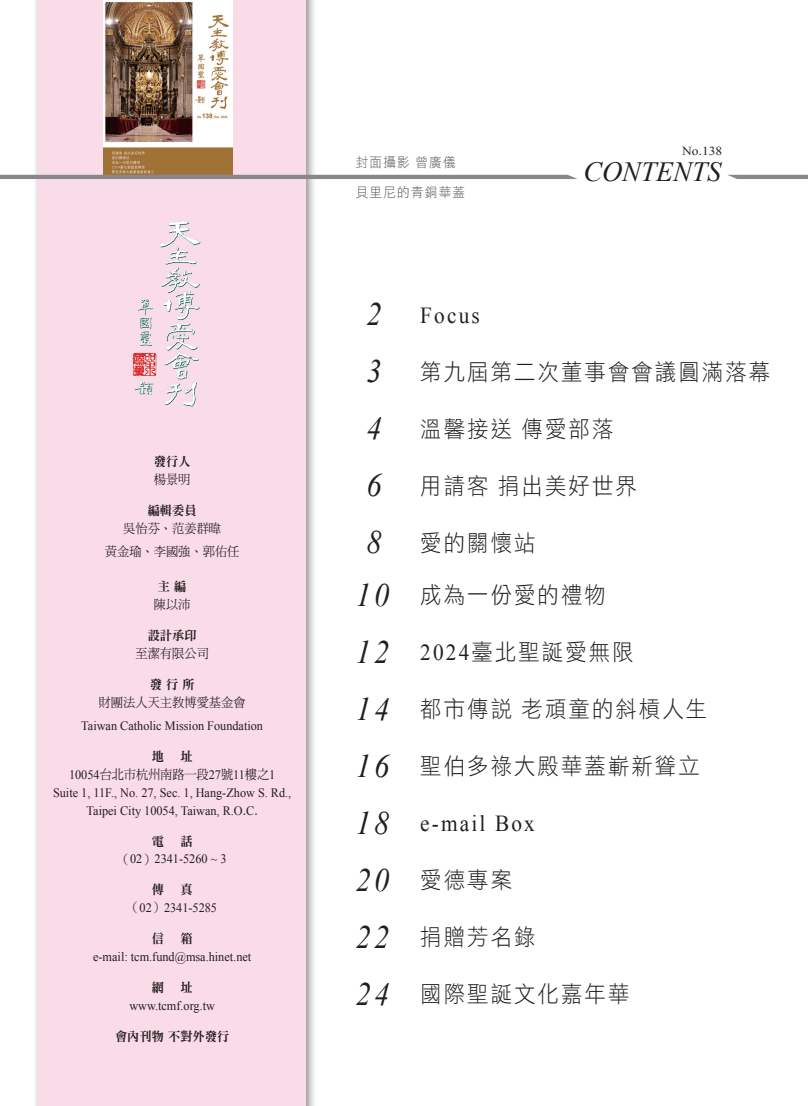
<style>
.page{position:relative;width:808px;height:1106px;background:#fff}
.page>*{position:absolute;margin:0;border:0;box-sizing:border-box;transform-origin:0 0}
.t1{font:italic 27.75px "Times New Roman";color:#231f20}
.t2{font:22.95px "DF Hei Std W3";letter-spacing:.1em;color:#231f20;scale:.93 1}
.t3{font:22.95px "Times New Roman";letter-spacing:.1em;color:#231f20;scale:.93 1}
.t4{font:13.5px "DF Hei Std W3";letter-spacing:.1em;color:#5c5c5f;scale:.93 1}
.t5{font:12.9px/18px "Times New Roman";color:#231f20;text-align:center;scale:.95 1}
.t6{font:12.9px/23.2px "DF Ming Std W5";color:#231f20;text-align:center;scale:.95 1}
.t7{font:12.9px "DF Ming Std W9";color:#231f20;scale:.95 1}
.t8{font:12.15px "Times New Roman";color:#231f20;scale:1.1 1}
.s1{font-family:"Times New Roman"}
.s2{font-family:"DF Ming Std W5"}
.s3{font-family:"DF Ming Std W3"}
.s4{font-style:italic;font-size:32.7px}
.s5{font-family:"Times New Roman";font-style:italic;font-size:32.7px}
</style>
<div class="page">
<div style="left:32px;top:0;width:285px;height:1106px;background:#231f20;opacity:.5"></div>
<div style="left:38px;top:0;width:267px;height:1106px;background:#fadbe8"></div>
<img style="left:103px;top:0;width:129px;height:175px">
<svg style="left:728px;top:175px;width:80px;height:4px"></svg>
<img style="left:132px;top:220px;width:69px;height:187px">
<hr style="left:0;top:175px;width:577px;height:4px;background:#86888b">
<p class="t7" style="left:154px;top:454px;width:40px">發行人</p>
<p class="t6" style="left:154px;top:468px;width:40px">楊景明</p>
<p class="t7" style="left:148px;top:503px;width:53px">編輯委員</p>
<p class="t6" style="left:105px;top:516px;width:143px">吳怡芬、范姜群暐<br>黃金瑜、李國強、郭佑任</p>
<p class="t7" style="left:158px;top:579px;width:32px">主 編</p>
<p class="t6" style="left:154px;top:593px;width:40px">陳以沛</p>
<p class="t7" style="left:148px;top:628px;width:53px">設計承印</p>
<p class="t6" style="left:135px;top:641px;width:79px">至潔有限公司</p>
<p class="t7" style="left:150px;top:677px;width:49px">發 行 所</p>
<p class="t6" style="left:99px;top:690px;width:156px">財團法人天主教博愛基金會</p>
<p class="t5" style="left:81px;top:716px;width:193px">Taiwan Catholic Mission Foundation</p>
<p class="t7" style="left:152px;top:749px;width:14px">地</p>
<p class="t7" style="left:180px;top:749px;width:14px">址</p>
<p class="t6" style="left:69px;top:762px;width:219px"><span class="s1">10054</span>台北市杭州南路一段<span class="s1">27</span>號<span class="s1">11</span>樓之<span class="s1">1</span></p>
<p class="t5" style="left:53px;top:783px;width:252px">Suite 1, 11F., No. 27, Sec. 1, Hang-Zhow S. Rd.,<br>Taipei City 10054, Taiwan, R.O<span class="s2">.</span>C<span class="s2">.</span></p>
<p class="t7" style="left:152px;top:834px;width:14px">電</p>
<p class="t7" style="left:180px;top:834px;width:14px">話</p>
<p class="t5" style="left:118px;top:849px;width:116px"><span class="s2">（</span>02<span class="s2">）</span>2341-5260 ~ 3</p>
<p class="t7" style="left:152px;top:882px;width:14px">傳</p>
<p class="t7" style="left:180px;top:882px;width:14px">真</p>
<p class="t5" style="left:127px;top:898px;width:96px"><span class="s2">（</span>02<span class="s2">）</span>2341-5285</p>
<p class="t7" style="left:152px;top:931px;width:14px">信</p>
<p class="t7" style="left:180px;top:931px;width:14px">箱</p>
<p class="t5" style="left:93px;top:947px;width:168px">e-mail: tcm.fund@msa.hinet.net</p>
<p class="t7" style="left:152px;top:980px;width:14px">網</p>
<p class="t7" style="left:180px;top:980px;width:14px">址</p>
<p class="t5" style="left:129px;top:996px;width:92px">www.tcmf.org.tw</p>
<p class="t7" style="left:115px;top:1029px;width:122px">會內刊物 不對外發行</p>
<p class="t4" style="left:356px;top:155px;width:109px">封面攝影曾廣儀</p>
<p class="t4" style="left:356px;top:185px;width:119px">貝里尼的青銅華蓋</p>
<p class="t8" style="left:682px;top:142px;width:38px">No<span class="s3">.</span>138</p>
<h1 class="t1" style="left:584px;top:153px;width:139px">CONTENTS</h1>
<h2 class="t3" style="left:366px;top:299px;width:123px"><span class="s4">2</span> Focus</h2>
<h2 class="t2" style="left:366px;top:359px;width:435px"><span class="s5">3</span> 第九屆第二次董事會會議圓滿落幕</h2>
<h2 class="t2" style="left:366px;top:416px;width:267px"><span class="s5">4</span> 溫馨接送傳愛部落</h2>
<h2 class="t2" style="left:366px;top:473px;width:292px"><span class="s5">6</span> 用請客捐出美好世界</h2>
<h2 class="t2" style="left:366px;top:530px;width:183px"><span class="s5">8</span> 愛的關懷站</h2>
<h2 class="t2" style="left:356px;top:582px;width:270px"><span class="s5">10</span> 成為一份愛的禮物</h2>
<h2 class="t2" style="left:356px;top:639px;width:300px"><span class="s5">12</span> <span class="s1">2024</span>臺北聖誕愛無限</h2>
<h2 class="t2" style="left:356px;top:696px;width:379px"><span class="s5">14</span> 都市傳說老頑童的斜槓人生</h2>
<h2 class="t2" style="left:356px;top:753px;width:371px"><span class="s5">16</span> 聖伯多祿大殿華蓋嶄新聳立</h2>
<h2 class="t3" style="left:356px;top:808px;width:194px"><span class="s4">18</span> e-mail Box</h2>
<h2 class="t2" style="left:356px;top:867px;width:169px"><span class="s5">20</span> 愛德專案</h2>
<h2 class="t2" style="left:356px;top:924px;width:195px"><span class="s5">22</span> 捐贈芳名錄</h2>
<h2 class="t2" style="left:356px;top:981px;width:296px"><span class="s5">24</span> 國際聖誕文化嘉年華</h2>
</div>
